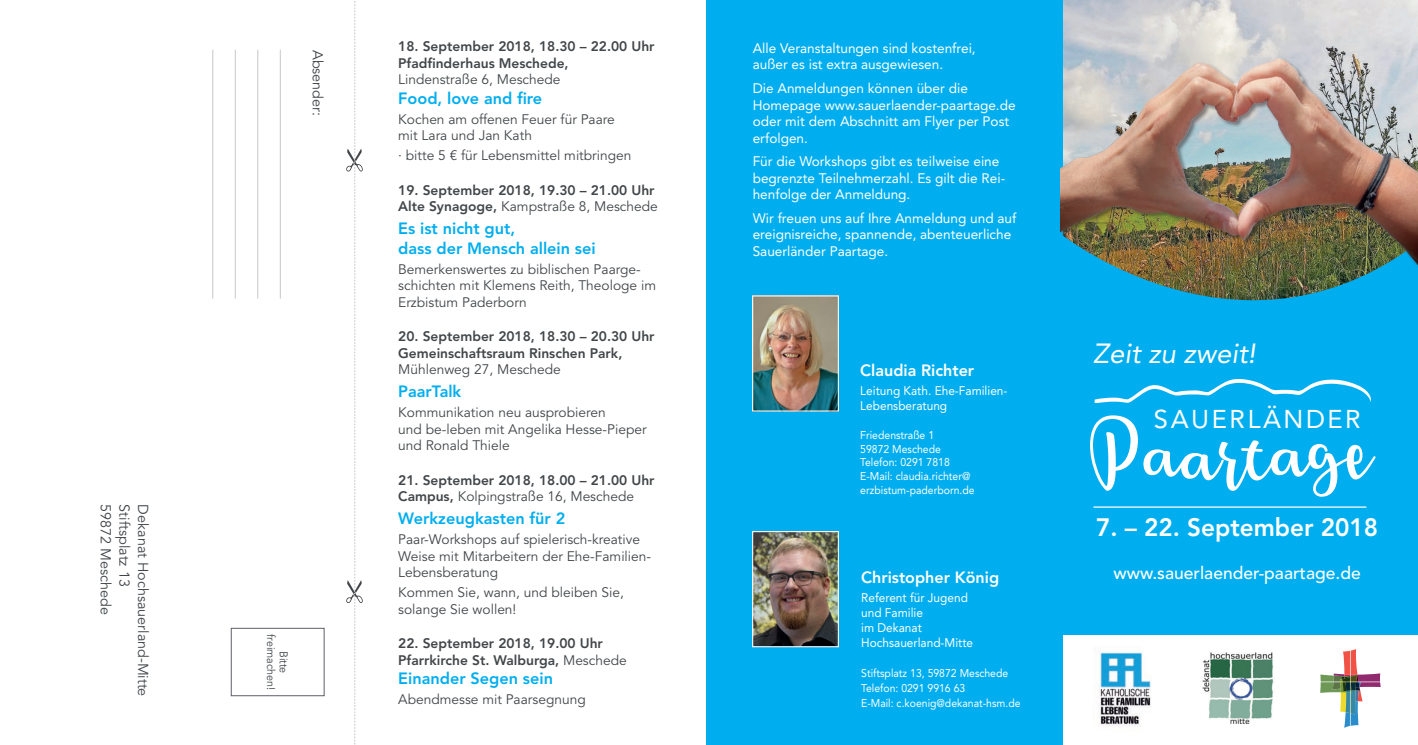
<style>
.page{position:relative;width:1418px;height:745px;background:#fff}
.page>*{position:absolute;margin:0;border:0;box-sizing:border-box;transform-origin:0 0}
.t1{font:73px "Breetty";color:#fff}
.t2{font:italic 27.5px "Avenir LT Std";color:#fff}
.t3{font:25.5px "Avenir LT Std";letter-spacing:.1em;color:#fff}
.t4{font:800 25px "Avenir LT Std";color:#fff}
.t5{font:500 17.5px "Avenir LT Std";color:#fff}
.t6{font:800 16.25px/19.5px "Avenir LT Std";color:#00aeef}
.t7{font:800 16.25px "Avenir LT Std";color:#fff}
.t8{font:14.38px "Avenir LT Std";color:#424649}
.t9{font:13.75px/16.5px "Avenir LT Std";color:#424649}
.t10{font:13.75px/16.5px "Avenir LT Std";color:#fff}
.t11{font:800 13.75px/16.5px "Avenir LT Std";color:#424649}
.t12{font:12.5px/15px "Avenir LT Std";color:#fff;scale:.95 1}
.t13{font:11.25px/13.8px "Avenir LT Std";color:#fff;scale:.93 1}
.t14{font:11.25px/12.5px "Avenir LT Std";color:#424649;text-align:center;scale:.95 1}
.s1{font-weight:400}
</style>
<div class="page">
<img style="left:1062px;top:0;width:355px;height:48px">
<img style="left:1098px;top:650px;width:53px;height:77px">
<img style="left:1202px;top:652px;width:72px;height:72px">
<svg style="left:1320px;top:649px;width:60px;height:78px"></svg>
<div style="left:706px;top:0;width:356px;height:744px;background:#00aeef"></div>
<svg style="left:346px;top:1px;width:17px;height:743px"></svg>
<hr style="left:280px;top:50px;width:1px;height:248px;background:#424649">
<hr style="left:257px;top:50px;width:1px;height:248px;background:#424649">
<hr style="left:235px;top:50px;width:1px;height:248px;background:#424649">
<hr style="left:212px;top:50px;width:1px;height:248px;background:#424649">
<div style="left:231px;top:627px;width:93px;height:68px;border:1px solid #5d6066"></div>
<img style="left:754px;top:297px;width:83px;height:112px">
<div style="left:752px;top:295px;width:87px;height:116px;border:1px solid #fff"></div>
<img style="left:754px;top:532px;width:83px;height:112px">
<div style="left:752px;top:530px;width:87px;height:116px;border:1px solid #fff"></div>
<div style="left:1062px;top:289px;width:355px;height:203px;background:#00aeef"></div>
<img style="left:1060px;top:48px;width:357px;height:241px">
<div style="left:1049px;top:492px;width:368px;height:142px;background:#00aeef"></div>
<svg style="left:1094px;top:379px;width:277px;height:23px;background:#2abbf1"></svg>
<hr style="left:1093px;top:506px;width:273px;height:1px;background:#fff">
<p class="t8" style="left:114px;top:504px;width:112px;rotate:90deg">59872 Meschede</p>
<p class="t8" style="left:133px;top:504px;width:83px;rotate:90deg">Stiftsplatz 13</p>
<p class="t8" style="left:151px;top:504px;width:193px;rotate:90deg">Dekanat Hochsauerland-Mitte</p>
<p class="t8" style="left:326px;top:50px;width:68px;rotate:90deg">Absender:</p>
<p class="t14" style="left:289px;top:633px;width:60px;rotate:90deg">Bitte freimachen!</p>
<p class="t11" style="left:398px;top:38px;width:258px">18. September 2018, 18.30 – 22.00 Uhr<br>Pfadfinderhaus Meschede,</p>
<p class="t9" style="left:398px;top:72px;width:164px">Lindenstraße 6, Meschede</p>
<p class="t6" style="left:398px;top:88px;width:145px">Food, love and fire</p>
<p class="t9" style="left:398px;top:111px;width:218px">Kochen am offenen Feuer für Paare mit Lara und Jan Kath</p>
<p class="t9" style="left:398px;top:148px;width:235px">· bitte 5 € für Lebensmittel mitbringen</p>
<p class="t11" style="left:398px;top:181px;width:261px">19. September 2018, 19.30 – 21.00 Uhr<br>Alte Synagoge, <span class="s1">Kampstraße 8, Meschede</span></p>
<p class="t6" style="left:398px;top:219px;width:199px">Es ist nicht gut,<br>dass der Mensch allein sei</p>
<p class="t9" style="left:398px;top:261px;width:259px">Bemerkenswertes zu biblischen Paarge&shy;schichten mit Klemens Reith, Theologe im<br>Erzbistum Paderborn</p>
<p class="t11" style="left:398px;top:328px;width:258px">20. September 2018, 18.30 – 20.30 Uhr<br>Gemeinschaftsraum Rinschen Park,</p>
<p class="t9" style="left:398px;top:361px;width:164px">Mühlenweg 27, Meschede</p>
<p class="t6" style="left:398px;top:381px;width:65px">PaarTalk</p>
<p class="t9" style="left:398px;top:404px;width:250px">Kommunikation neu ausprobieren<br>und be-leben mit Angelika Hesse-Pieper und Ronald Thiele</p>
<p class="t11" style="left:398px;top:471px;width:258px">21. September 2018, 18.00 – 21.00 Uhr<br>Campus, <span class="s1">Kolpingstraße 16, Meschede</span></p>
<p class="t6" style="left:398px;top:508px;width:169px">Werkzeugkasten für 2</p>
<p class="t9" style="left:398px;top:531px;width:254px">Paar-Workshops auf spielerisch-kreative<br>Weise mit Mitarbeitern der Ehe-Familien-<br>Lebensberatung</p>
<p class="t9" style="left:398px;top:584px;width:227px">Kommen Sie, wann, und bleiben Sie, solange Sie wollen!</p>
<p class="t11" style="left:398px;top:634px;width:230px">22. September 2018, 19.00 Uhr<br>Pfarrkirche St. Walburga, <span class="s1">Meschede</span></p>
<p class="t6" style="left:398px;top:668px;width:156px">Einander Segen sein</p>
<p class="t9" style="left:398px;top:691px;width:189px">Abendmesse mit Paarsegnung</p>
<p class="t10" style="left:752px;top:40px;width:224px">Alle Veranstaltungen sind kostenfrei, außer es ist extra ausgewiesen.</p>
<p class="t10" style="left:752px;top:80px;width:264px">Die Anmeldungen können über die<br>Homepage www.sauerlaender-paartage.de oder mit dem Abschnitt am Flyer per Post erfolgen.</p>
<p class="t10" style="left:752px;top:153px;width:254px">Für die Workshops gibt es teilweise eine begrenzte Teilnehmerzahl. Es gilt die Rei&shy;henfolge der Anmeldung.</p>
<p class="t10" style="left:752px;top:210px;width:265px">Wir freuen uns auf Ihre Anmeldung und auf ereignisreiche, spannende, abenteuerliche<br>Sauerländer Paartage.</p>
<p class="t7" style="left:860px;top:361px;width:115px">Claudia Richter</p>
<p class="t12" style="left:860px;top:383px;width:156px">Leitung Kath. Ehe-Familien-<br>Lebensberatung</p>
<p class="t13" style="left:860px;top:428px;width:124px">Friedenstraße 1<br>59872 Meschede<br>Telefon: 0291 7818<br>E-Mail: claudia.richter@ erzbistum-paderborn.de</p>
<p class="t7" style="left:861px;top:567px;width:139px">Christopher König</p>
<p class="t12" style="left:861px;top:589px;width:119px">Referent für Jugend und Familie<br>im Dekanat<br>Hochsauerland-Mitte</p>
<p class="t13" style="left:861px;top:665px;width:173px;line-height:15px">Stiftsplatz 13, 59872 Meschede<br>Telefon: 0291 9916 63<br>E-Mail: c.koenig@dekanat-hsm.de</p>
<h2 class="t2" style="left:1093px;top:337px;width:163px">Zeit zu zweit!</h2>
<h3 class="t3" style="left:1153px;top:404px;width:208px">SAUERLÄNDER</h3>
<h1 class="t1" style="left:1090px;top:413px;width:282px">Paartage</h1>
<h3 class="t4" style="left:1096px;top:512px;width:283px">7. – 22. September 2018</h3>
<p class="t5" style="left:1113px;top:562px;width:249px">www.sauerlaender-paartage.de</p>
</div>
